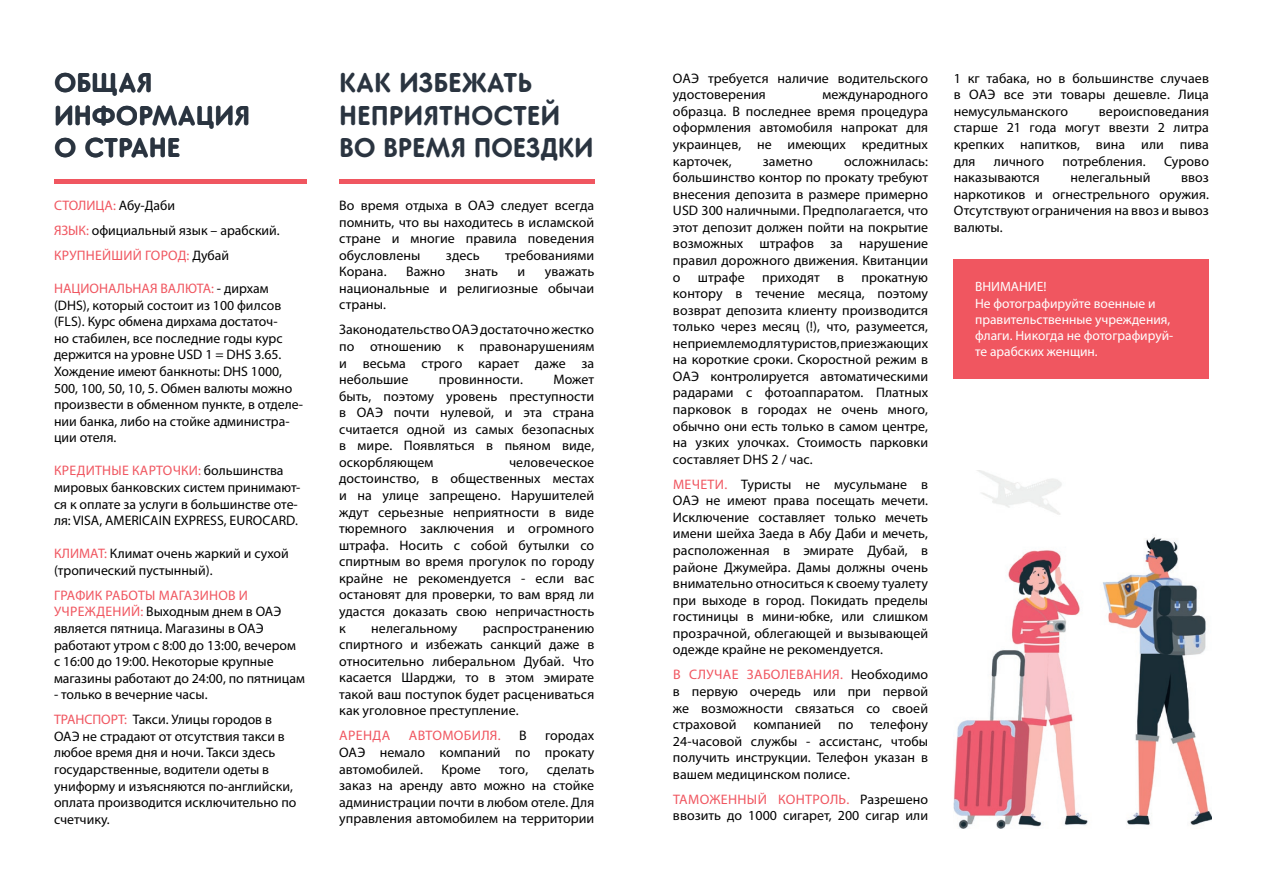
<style>
.page{position:relative;width:1263px;height:893px;background:#fff}
.page>*{position:absolute;margin:0;border:0;box-sizing:border-box;transform-origin:0 0}
.t1{font:700 27px/32.4px "Core Sans G Rounded";color:#2a3440}
.t2{font:13.8px/16.5px "Myriad Pro";letter-spacing:.005em;color:#000001;text-align:justify}
.t3{font:13.8px "Myriad Pro";letter-spacing:.025em;color:#f05660}
.t4{font:13.5px/16.2px "Myriad Pro";color:#fff}
.s1{color:#f05660}
</style>
<div class="page">
<div style="left:954px;top:259px;width:255px;height:120px;background:#f05660"></div>
<hr style="left:54px;top:179px;width:252px;height:4px;background:#f05660">
<hr style="left:339px;top:179px;width:255px;height:4px;background:#f05660">
<img style="left:954px;top:470px;width:258px;height:358px">
<h1 class="t1" style="left:54px;top:67px;width:198px">ОБЩАЯ<br>ИНФОРМАЦИЯ<br>О СТРАНЕ</h1>
<p class="t2" style="left:54px;top:193px;width:227px;line-height:25px;text-align:left"><span class="s1">СТОЛИЦА:</span> Абу-Даби<br><span class="s1">ЯЗЫК:</span> официальный язык – арабский.<br><span class="s1">КРУПНЕЙШИЙ ГОРОД:</span> Дубай</p>
<p class="t2" style="left:54px;top:280px;width:250px;text-align:left"><span class="s1">НАЦИОНАЛЬНАЯ ВАЛЮТА:</span> - дирхам (DHS), который состоит из 100 филсов (FLS). Курс обмена дирхама достаточ-<br>но стабилен, все последние годы курс держится на уровне USD 1 = DHS 3.65.<br>Хождение имеют банкноты: DHS 1000, 500, 100, 50, 10, 5. Обмен валюты можно произвести в обменном пункте, в отделе&shy;нии банка, либо на стойке администра&shy;ции отеля.</p>
<p class="t2" style="left:54px;top:462px;width:248px;text-align:left"><span class="s1">КРЕДИТНЫЕ КАРТОЧКИ:</span> большинства мировых банковских систем принимают&shy;ся к оплате за услуги в большинстве оте&shy;ля: VISA, AMERICAIN EXPRESS, EUROCARD.</p>
<p class="t2" style="left:54px;top:545px;width:236px"><span class="s1">КЛИМАТ:</span> Климат очень жаркий и сухой (тропический пустынный).</p>
<p class="t2" style="left:54px;top:587px;width:252px;text-align:left"><span class="s1">ГРАФИК РАБОТЫ МАГАЗИНОВ И УЧРЕЖДЕНИЙ:</span> Выходным днем в ОАЭ является пятница. Магазины в ОАЭ работают утром с 8:00 до 13:00, вечером с 16:00 до 19:00. Некоторые крупные магазины работают до 24:00, по пятницам</p>
<p class="t2" style="left:54px;top:682px;width:220px;line-height:25px">- только в вечерние часы.<br><span class="s1">ТРАНСПОРТ:</span> Такси. Улицы городов в</p>
<p class="t2" style="left:54px;top:728px;width:244px;text-align:left">ОАЭ не страдают от отсутствия такси в любое время дня и ночи. Такси здесь государственные, водители одеты в униформу и изъясняются по-английски, оплата производится исключительно по счетчику.</p>
<h1 class="t1" style="left:339px;top:67px;width:256px">КАК ИЗБЕЖАТЬ<br>НЕПРИЯТНОСТЕЙ<br>ВО ВРЕМЯ ПОЕЗДКИ</h1>
<p class="t2" style="left:673px;top:70px;width:257px">ОАЭ требуется наличие водительского удостоверения</p>
<p class="t2" style="left:673px;top:86px;width:257px;text-indent:150px">международного образца. В последнее время процедура оформления автомобиля напрокат для украинцев, не имеющих кредитных карточек,</p>
<p class="t2" style="left:673px;top:152px;width:257px;text-indent:171px">осложнилась: большинство контор по прокату требуют внесения депозита в размере примерно USD 300 наличными. Предполагается, что этот депозит должен пойти на покрытие возможных штрафов за нарушение правил дорожного движения. Квитанции о</p>
<p class="t2" style="left:763px;top:152px;width:51px">заметно</p>
<p class="t2" style="left:339px;top:197px;width:257px">Во время отдыха в ОАЭ следует всегда помнить, что вы находитесь в исламской стране и многие правила поведения обусловлены</p>
<p class="t2" style="left:446px;top:247px;width:35px">здесь</p>
<p class="t2" style="left:505px;top:247px;width:91px">требованиями</p>
<p class="t2" style="left:339px;top:263px;width:49px">Корана.</p>
<p class="t2" style="left:406px;top:263px;width:41px">Важно</p>
<p class="t2" style="left:465px;top:263px;width:35px">знать</p>
<p class="t2" style="left:518px;top:263px;width:9px">и</p>
<p class="t2" style="left:339px;top:263px;width:257px;text-indent:206px">уважать национальные и религиозные обычаи страны.</p>
<p class="t2" style="left:339px;top:321px;width:257px">Законодательство ОАЭ достаточно жестко по отношению к правонарушениям и весьма строго карает даже за небольшие</p>
<p class="t2" style="left:698px;top:268px;width:48px">штрафе</p>
<p class="t2" style="left:762px;top:268px;width:59px">приходят</p>
<p class="t2" style="left:837px;top:268px;width:8px">в</p>
<p class="t2" style="left:673px;top:268px;width:257px;text-indent:188px">прокатную контору в течение месяца, поэтому возврат депозита клиенту производится только через месяц (!), что, разумеется, неприемлемо для туристов, приезжающих на короткие сроки. Скоростной режим в ОАЭ контролируется автоматическими радарами с фотоаппаратом. Платных парковок в городах не очень много, обычно они есть только в самом центре, на узких улочках. Стоимость парковки составляет DHS 2 / час.</p>
<p class="t2" style="left:673px;top:476px;width:257px"><span class="s1">МЕЧЕТИ.</span> Туристы не мусульмане в ОАЭ не имеют права посещать мечети.<br>Исключение составляет только мечеть имени шейха Заеда в Абу Даби и мечеть, расположенная в эмирате Дубай, в районе Джумейра. Дамы должны очень внимательно относиться к своему туалету при выходе в город. Покидать пределы гостиницы в мини-юбке, или слишком прозрачной, облегающей и вызывающей одежде крайне не рекомендуется.</p>
<p class="t2" style="left:673px;top:666px;width:257px"><span class="s1">В СЛУЧАЕ ЗАБОЛЕВАНИЯ.</span> Необходимо в первую очередь или при первой же возможности связаться со своей страховой компанией по телефону 24-часовой службы - ассистанс, чтобы получить инструкции. Телефон указан в вашем медицинском полисе.</p>
<p class="t2" style="left:673px;top:791px;width:257px"><span class="s1">ТАМОЖЕННЫЙ КОНТРОЛЬ.</span> Разрешено ввозить до 1000 сигарет, 200 сигар или</p>
<p class="t2" style="left:339px;top:371px;width:257px;text-indent:214px">Может быть, поэтому уровень преступности в ОАЭ почти нулевой, и эта страна считается одной из самых безопасных в мире. Появляться в пьяном виде, оскорбляющем</p>
<p class="t2" style="left:439px;top:371px;width:86px">провинности.</p>
<p class="t2" style="left:339px;top:454px;width:257px;text-indent:170px">человеческое достоинство, в общественных местах и на улице запрещено. Нарушителей ждут серьезные неприятности в виде тюремного заключения и огромного штрафа. Носить с собой бутылки со спиртным во время прогулок по городу крайне не рекомендуется - если вас остановят для проверки, то вам вряд ли удастся доказать свою непричастность к</p>
<p class="t2" style="left:339px;top:619px;width:257px;text-indent:144px">распространению спиртного и избежать санкций даже в относительно либеральном Дубай. Что касается Шарджи, то в этом эмирате такой ваш поступок будет расцениваться как уголовное преступление.</p>
<p class="t3" style="left:339px;top:727px;width:52px">АРЕНДА</p>
<p class="t3" style="left:409px;top:727px;width:93px">АВТОМОБИЛЯ.</p>
<p class="t2" style="left:519px;top:727px;width:9px">В</p>
<p class="t2" style="left:371px;top:619px;width:88px">нелегальному</p>
<p class="t2" style="left:339px;top:727px;width:257px;text-indent:206px">городах ОАЭ немало компаний по прокату автомобилей.</p>
<p class="t2" style="left:441px;top:760px;width:41px">Кроме</p>
<p class="t2" style="left:499px;top:760px;width:31px">того,</p>
<p class="t2" style="left:339px;top:760px;width:257px;text-indent:208px">сделать заказ на аренду авто можно на стойке администрации почти в любом отеле. Для управления автомобилем на территории</p>
<p class="t2" style="left:954px;top:70px;width:257px">1 кг табака, но в большинстве случаев в ОАЭ все эти товары дешевле. Лица немусульманского</p>
<p class="t2" style="left:954px;top:103px;width:257px;text-indent:145px">вероисповедания старше 21 года могут ввезти 2 литра крепких напитков, вина или пива для</p>
<p class="t2" style="left:994px;top:152px;width:52px">личного</p>
<p class="t2" style="left:1062px;top:152px;width:85px">потребления.</p>
<p class="t2" style="left:1164px;top:152px;width:46px">Сурово</p>
<p class="t2" style="left:954px;top:169px;width:88px">наказываются</p>
<p class="t2" style="left:1070px;top:169px;width:81px">нелегальный</p>
<p class="t2" style="left:954px;top:169px;width:257px;text-indent:227px">ввоз наркотиков и огнестрельного оружия.<br>Отсутствуют ограничения на ввоз и вывоз валюты.</p>
<p class="t4" style="left:975px;top:279px;width:200px">ВНИМАНИЕ!<br>Не фотографируйте военные и правительственные учреждения, флаги. Никогда не фотографируй&shy;те арабских женщин.</p>
</div>
